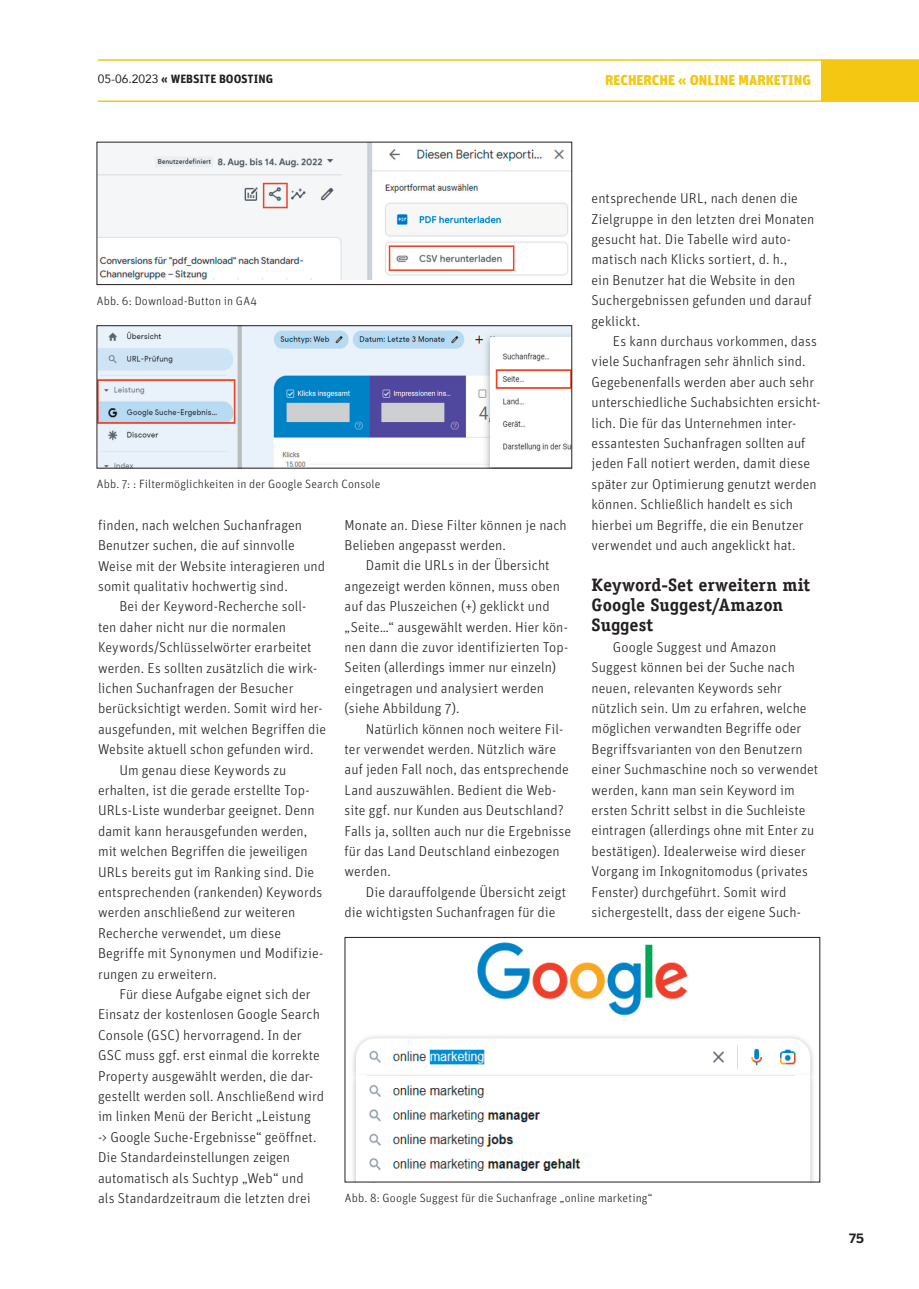
<style>
.page{position:relative;width:919px;height:1289px;background:#fff}
.page>*{position:absolute;margin:0;border:0;box-sizing:border-box;transform-origin:0 0}
.t1{font:700 18px/20.4px "Officina Serif Std";color:#231f20}
.t2{font:300 14.25px/20.4px "Unit";letter-spacing:.005em;color:#231f20}
.t3{font:900 14.25px "Unit";color:#f3c712}
.t4{font:700 12.75px "Benton Sans";color:#231f20}
.t5{font:300 12px "Unit";letter-spacing:.01em;color:#231f20}
.t6{font:700 12px "Unit";color:#231f20}
.s1{font-family:"Avenir";font-weight:400}
</style>
<div class="page">
<div style="left:821px;top:60px;width:97px;height:41px;background:#f3c712"></div>
<hr style="left:98px;top:59px;width:820px;height:2px;background:#f3c712">
<hr style="left:98px;top:100px;width:820px;height:2px;background:#f3c712">
<img style="left:99px;top:144px;width:471px;height:135px">
<div style="left:97px;top:142px;width:475px;height:143px;border:1px solid #231f20"></div>
<img style="left:99px;top:327px;width:471px;height:139px">
<div style="left:97px;top:325px;width:475px;height:143px;border:1px solid #231f20"></div>
<img style="left:353px;top:942px;width:460px;height:238px">
<div style="left:345px;top:937px;width:474px;height:245px;border:1px solid #231f20"></div>
<p class="t6" style="left:98px;top:72px;width:177px"><span class="s1">05-06.2023</span> « WEBSITE BOOSTING</p>
<p class="t3" style="left:605px;top:72px;width:207px">RECHERCHE « ONLINE MARKETING</p>
<p class="t2" style="left:591px;top:188px;width:224px">entsprechende URL, nach denen die<br>Zielgruppe in den letzten drei Monaten gesucht hat. Die Tabelle wird auto&shy;matisch nach Klicks sortiert, d. h.,<br>ein Benutzer hat die Website in den<br>Suchergebnissen gefunden und darauf geklickt.</p>
<p class="t2" style="left:591px;top:331px;width:230px;text-indent:21px">Es kann durchaus vorkommen, dass viele Suchanfragen sehr ähnlich sind.<br>Gegebenenfalls werden aber auch sehr unterschiedliche Suchabsichten ersicht&shy;lich. Die für das Unternehmen inter&shy;essantesten Suchanfragen sollten auf jeden Fall notiert werden, damit diese später zur Optimierung genutzt werden können. Schließlich handelt es sich hierbei um Begriffe, die ein Benutzer verwendet und auch angeklickt hat.</p>
<p class="t1" style="left:591px;top:574px;width:220px">Keyword-Set erweitern mit<br>Google Suggest/Amazon<br>Suggest</p>
<p class="t2" style="left:591px;top:636px;width:228px;text-indent:21px">Google Suggest und Amazon Suggest können bei der Suche nach neuen, relevanten Keywords sehr nützlich sein. Um zu erfahren, welche möglichen verwandten Begriffe oder Begriffsvarianten von den Benutzern einer Suchmaschine noch so verwendet werden, kann man sein Keyword im ersten Schritt selbst in die Suchleiste eintragen (allerdings ohne mit Enter zu bestätigen). Idealerweise wird dieser Vorgang im Inkognitomodus (privates Fenster) durchgeführt. Somit wird sichergestellt, dass der eigene Such-</p>
<p class="t5" style="left:97px;top:294px;width:162px">Abb. 6: Download-Button in GA4</p>
<p class="t5" style="left:97px;top:477px;width:285px">Abb. 7: : Filtermöglichkeiten in der Google Search Console</p>
<p class="t2" style="left:344px;top:514px;width:224px">Monate an. Diese Filter können je nach<br>Belieben angepasst werden.</p>
<p class="t2" style="left:344px;top:555px;width:225px;text-indent:21px">Damit die URLs in der Übersicht angezeigt werden können, muss oben auf das Pluszeichen (+) geklickt und „Seite…“ ausgewählt werden. Hier kön&shy;nen dann die zuvor identifizierten Top-Seiten (allerdings immer nur einzeln) eingetragen und analysiert werden (siehe Abbildung 7).</p>
<p class="t2" style="left:344px;top:718px;width:228px;text-indent:21px">Natürlich können noch weitere Fil&shy;ter verwendet werden. Nützlich wäre auf jeden Fall noch, das entsprechende Land auszuwählen. Bedient die Web&shy;site ggf. nur Kunden aus Deutschland?<br>Falls ja, sollten auch nur die Ergebnisse für das Land Deutschland einbezogen werden.</p>
<p class="t2" style="left:344px;top:881px;width:223px;text-indent:21px">Die darauffolgende Übersicht zeigt die wichtigsten Suchanfragen für die</p>
<p class="t2" style="left:98px;top:514px;width:229px">finden, nach welchen Suchanfragen Benutzer suchen, die auf sinnvolle Weise mit der Website interagieren und somit qualitativ hochwertig sind.</p>
<p class="t2" style="left:119px;top:596px;width:188px">Bei der Keyword-Recherche soll-</p>
<p class="t2" style="left:98px;top:616px;width:189px">ten daher nicht nur die normalen</p>
<p class="t2" style="left:98px;top:637px;width:215px">Keywords/Schlüsselwörter erarbeitet</p>
<p class="t2" style="left:98px;top:657px;width:221px">werden. Es sollten zusätzlich die wirk-</p>
<p class="t2" style="left:98px;top:677px;width:197px">lichen Suchanfragen der Besucher</p>
<p class="t2" style="left:98px;top:698px;width:226px">berücksichtigt werden. Somit wird her-</p>
<p class="t2" style="left:98px;top:718px;width:229px">ausgefunden, mit welchen Begriffen die</p>
<p class="t2" style="left:98px;top:739px;width:217px">Website aktuell schon gefunden wird.</p>
<p class="t2" style="left:119px;top:759px;width:168px">Um genau diese Keywords zu</p>
<p class="t2" style="left:98px;top:779px;width:213px">erhalten, ist die gerade erstellte Top-</p>
<p class="t2" style="left:98px;top:800px;width:218px">URLs-Liste wunderbar geeignet. Denn</p>
<p class="t2" style="left:98px;top:820px;width:211px">damit kann herausgefunden werden,</p>
<p class="t2" style="left:98px;top:840px;width:211px">mit welchen Begriffen die jeweiligen</p>
<p class="t2" style="left:98px;top:861px;width:218px">URLs bereits gut im Ranking sind. Die</p>
<p class="t2" style="left:98px;top:881px;width:226px">entsprechenden (rankenden) Keywords</p>
<p class="t2" style="left:98px;top:902px;width:199px">werden anschließend zur weiteren</p>
<p class="t2" style="left:98px;top:922px;width:184px">Recherche verwendet, um diese</p>
<p class="t2" style="left:98px;top:942px;width:227px">Begriffe mit Synonymen und Modifizie-</p>
<p class="t2" style="left:98px;top:963px;width:120px">rungen zu erweitern.</p>
<p class="t2" style="left:119px;top:983px;width:193px">Für diese Aufgabe eignet sich der</p>
<p class="t2" style="left:98px;top:1004px;width:223px">Einsatz der kostenlosen Google Search</p>
<p class="t2" style="left:98px;top:1024px;width:205px">Console (GSC) hervorragend. In der</p>
<p class="t2" style="left:98px;top:1044px;width:223px">GSC muss ggf. erst einmal die korrekte</p>
<p class="t2" style="left:98px;top:1065px;width:217px">Property ausgewählt werden, die dar-</p>
<p class="t2" style="left:98px;top:1085px;width:227px">gestellt werden soll. Anschließend wird</p>
<p class="t2" style="left:98px;top:1106px;width:214px">im linken Menü der Bericht „Leistung</p>
<p class="t2" style="left:98px;top:1126px;width:220px">-&gt; Google Suche-Ergebnisse“ geöffnet.</p>
<p class="t2" style="left:98px;top:1146px;width:193px">Die Standardeinstellungen zeigen</p>
<p class="t2" style="left:98px;top:1167px;width:207px">automatisch als Suchtyp „Web“ und</p>
<p class="t2" style="left:98px;top:1187px;width:214px">als Standardzeitraum die letzten drei</p>
<p class="t5" style="left:345px;top:1191px;width:309px">Abb. 8: Google Suggest für die Suchanfrage „online marketing“</p>
<p class="t4" style="left:849px;top:1230px;width:16px">75</p>
</div>
